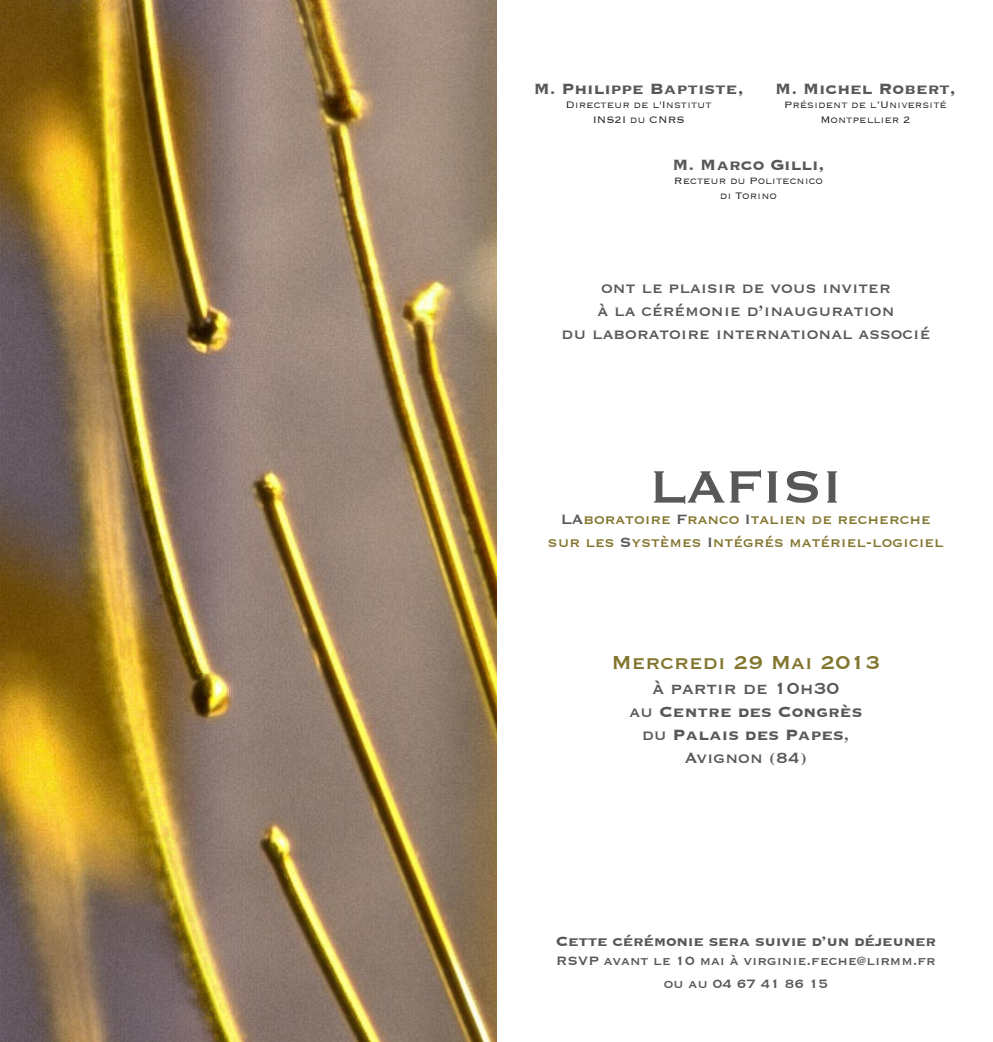
<style>
.page{position:relative;width:993px;height:1042px;background:#fff}
.page>*{position:absolute;margin:0;border:0;box-sizing:border-box;transform-origin:0 0}
.t1{font:59.5px "Copperplate";color:#57585a}
.t2{font:24.5px "Copperplate";color:#82752e}
.t3{font:21px "Copperplate";color:#57585a}
.t4{font:700 19.25px/23.1px "Copperplate";color:#57585a;text-align:center}
.t5{font:19.25px/23.1px "Copperplate";color:#57585a;text-align:center}
.t6{font:17.5px/23.1px "Copperplate";color:#82752e;text-align:center}
.t7{font:700 17.5px "Copperplate";letter-spacing:-.02em;color:#57585a}
.t8{font:15.75px/23.1px "Copperplate";color:#57585a;text-align:center}
.t9{font:300 12.25px/14.7px "Copperplate";color:#231f20;text-align:center}
.s1{color:#57585a}
.s2{font-weight:400}
</style>
<div class="page">
<img style="left:0;top:0;width:496px;height:1042px">
<h3 class="t4" style="left:533px;top:76px;width:211px">M. Philippe Baptiste,</h3>
<p class="t9" style="left:565px;top:97px;width:147px">Directeur de l'Institut<br>INS2I du CNRS</p>
<h3 class="t4" style="left:775px;top:76px;width:182px">M. Michel Robert,</h3>
<p class="t9" style="left:783px;top:97px;width:164px">Président de l’Université<br>Montpellier 2</p>
<h3 class="t4" style="left:672px;top:152px;width:153px">M. Marco Gilli,</h3>
<p class="t9" style="left:673px;top:173px;width:151px">Recteur du Politecnico di Torino</p>
<h3 class="t5" style="left:561px;top:275px;width:370px">ont le plaisir de vous inviter<br>à la cérémonie d’inauguration<br>du laboratoire international associé</h3>
<h1 class="t1" style="left:649px;top:448px;width:193px">LAFISI</h1>
<h3 class="t6" style="left:547px;top:506px;width:397px"><span class="s1">LA</span>boratoire <span class="s1">F</span>ranco <span class="s1">I</span>talien de recherche sur les <span class="s1">S</span>ystèmes <span class="s1">I</span>ntégrés matériel-logiciel</h3>
<h2 class="t2" style="left:611px;top:646px;width:270px">Mercredi 29 Mai 2013</h2>
<h3 class="t3" style="left:652px;top:674px;width:188px">à partir de 10h30</h3>
<h3 class="t4" style="left:629px;top:699px;width:234px"><span class="s2">au</span> Centre des Congrès <span class="s2">du</span> Palais des Papes<span class="s2">,<br>Avignon (84)</span></h3>
<h3 class="t7" style="left:555px;top:930px;width:382px">Cette cérémonie sera suivie d’un déjeuner</h3>
<p class="t8" style="left:556px;top:948px;width:381px">RSVP avant le 10 mai à virginie.feche@lirmm.fr ou au 04 67 41 86 15</p>
</div>
